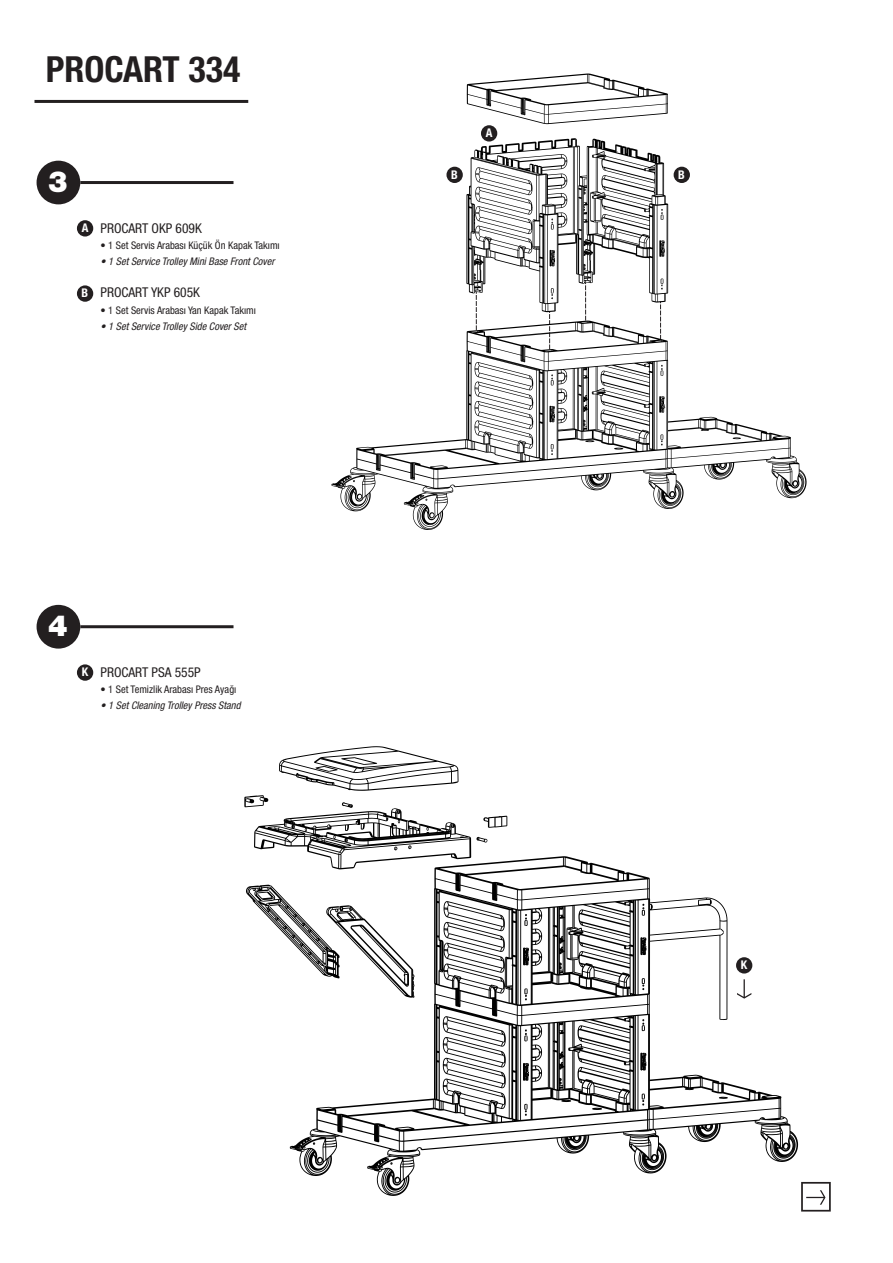
<style>
.page{position:relative;width:893px;height:1263px;background:#fff}
.page>*{position:absolute;margin:0;border:0;box-sizing:border-box;transform-origin:0 0}
.t1{font:700 condensed 36px "Helvetica Neue LT Pro";color:#231f20}
.t2{font:900 29.1px "Helvetica Neue LT Pro";color:#fff}
.t3{font:condensed 13.5px "Helvetica Neue LT Pro";color:#231f20}
.t4{font:700 condensed 12px "Helvetica Neue LT Pro";color:#fff}
.t5{font:italic condensed 10.5px "Helvetica Neue LT Pro";color:#231f20}
.t6{font:condensed 10.5px "Helvetica Neue LT Pro";color:#231f20}
</style>
<div class="page">
<hr style="left:34px;top:100px;width:214px;height:3px;background:#231f20">
<div style="left:37px;top:161px;width:43px;height:43px;background:#231f20;border-radius:50%"></div>
<hr style="left:80px;top:181px;width:153px;height:3px;background:#231f20">
<div style="left:77px;top:220px;width:16px;height:17px;background:#231f20;border-radius:50%"></div>
<div style="left:481px;top:125px;width:16px;height:17px;background:#231f20;border-radius:50%"></div>
<div style="left:77px;top:285px;width:16px;height:17px;background:#231f20;border-radius:50%"></div>
<div style="left:37px;top:605px;width:43px;height:44px;background:#231f20;border-radius:50%"></div>
<hr style="left:80px;top:625px;width:153px;height:3px;background:#231f20">
<div style="left:77px;top:664px;width:16px;height:17px;background:#231f20;border-radius:50%"></div>
<div style="left:446px;top:167px;width:17px;height:16px;background:#231f20;border-radius:50%"></div>
<div style="left:674px;top:167px;width:16px;height:16px;background:#231f20;border-radius:50%"></div>
<svg style="left:467px;top:74px;width:201px;height:50px"></svg>
<svg style="left:466px;top:138px;width:202px;height:183px"></svg>
<svg style="left:331px;top:321px;width:475px;height:209px"></svg>
<svg style="left:801px;top:1182px;width:30px;height:29px"></svg>
<svg style="left:246px;top:885px;width:44px;height:55px"></svg>
<svg style="left:244px;top:746px;width:263px;height:110px"></svg>
<svg style="left:290px;top:856px;width:508px;height:340px"></svg>
<svg style="left:303px;top:1147px;width:3px;height:5px"></svg>
<h1 class="t1" style="left:46px;top:48px;width:196px">PROCART 334</h1>
<h2 class="t2" style="left:48px;top:164px;width:21px">3</h2>
<p class="t4" style="left:82px;top:221px;width:8px">A</p>
<p class="t4" style="left:82px;top:286px;width:8px">B</p>
<p class="t3" style="left:101px;top:220px;width:103px">PROCART OKP 609K</p>
<p class="t6" style="left:101px;top:239px;width:181px">• 1 Set Servis Arabası Küçük Ön Kapak Takımı</p>
<p class="t5" style="left:101px;top:255px;width:176px">• 1 Set Service Trolley Mini Base Front Cover</p>
<p class="t3" style="left:101px;top:285px;width:101px">PROCART YKP 605K</p>
<p class="t6" style="left:101px;top:304px;width:157px">• 1 Set Servis Arabası Yan Kapak Takımı</p>
<p class="t5" style="left:101px;top:320px;width:147px">• 1 Set Service Trolley Side Cover Set</p>
<h2 class="t2" style="left:48px;top:608px;width:21px">4</h2>
<p class="t4" style="left:82px;top:665px;width:8px">K</p>
<p class="t3" style="left:101px;top:664px;width:102px">PROCART PSA 555P</p>
<p class="t6" style="left:101px;top:683px;width:137px">• 1 Set Temizlik Arabası Pres Ayağı</p>
<p class="t5" style="left:101px;top:699px;width:142px">• 1 Set Cleaning Trolley Press Stand</p>
<p class="t4" style="left:486px;top:126px;width:8px">A</p>
<p class="t4" style="left:451px;top:167px;width:8px">B</p>
<p class="t4" style="left:678px;top:167px;width:8px">B</p>
<p class="t4" style="left:741px;top:958px;width:8px">K</p>
</div>
